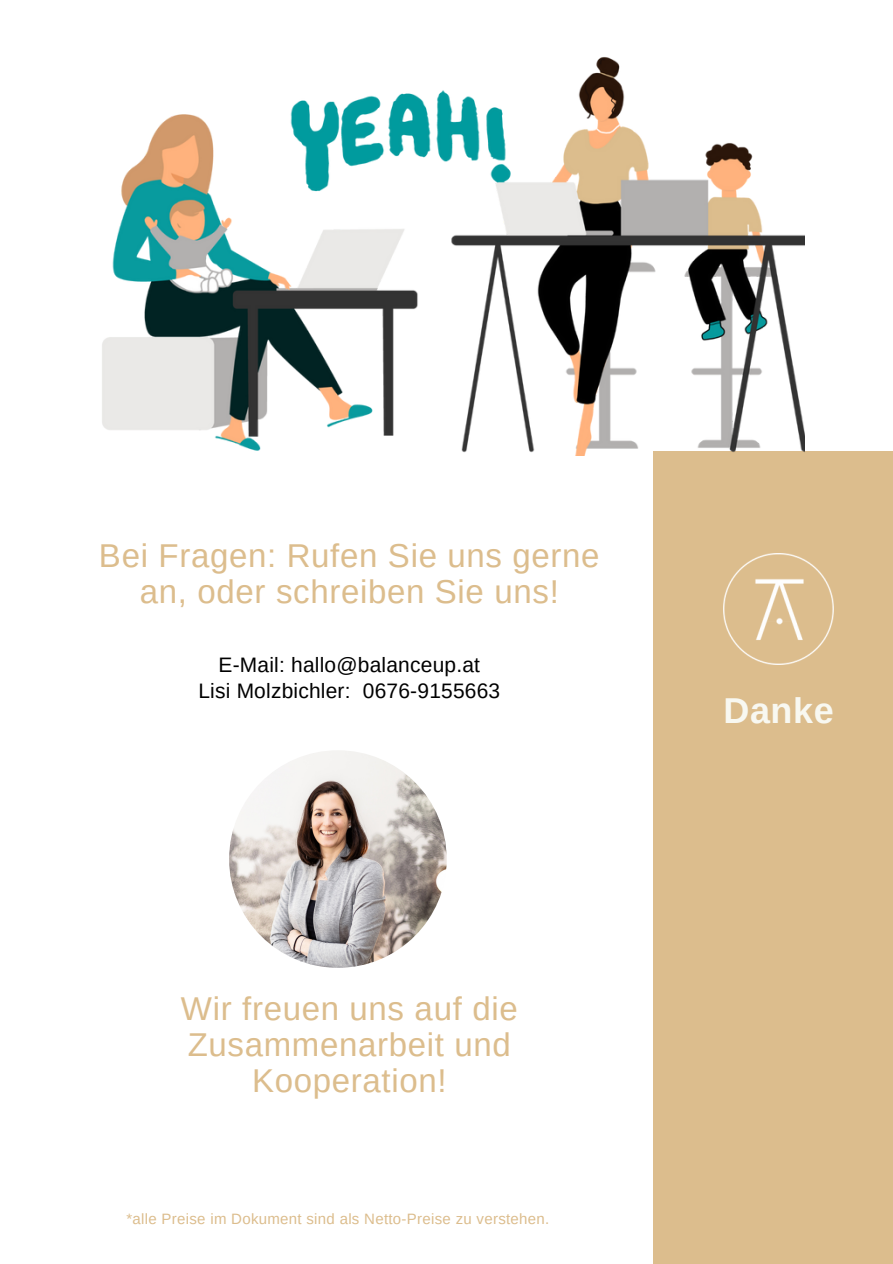
<style>
.page{position:relative;width:893px;height:1264px;background:#fff}
.page>*{position:absolute;margin:0;border:0;box-sizing:border-box;transform-origin:0 0}
.t1{font:700 36px "Arimo";letter-spacing:.015em;color:#f8f8f1}
.t2{font:33px/36px "Arimo";letter-spacing:.02em;color:#dcbd8d;text-align:center}
.t3{font:21px/25.8px "Arimo";letter-spacing:.01em;color:#000;text-align:center}
.t4{font:15px "Arimo";letter-spacing:.02em;color:#dcbd8d}
</style>
<div class="page">
<div style="left:653px;top:451px;width:239px;height:812px;background:#dcbd8d"></div>
<img style="left:102px;top:57px;width:702px;height:399px">
<img style="left:229px;top:750px;width:217px;height:217px;border-radius:50%">
<img style="left:723px;top:554px;width:110px;height:110px">
<p class="t2" style="left:99px;top:537px;width:502px">Bei Fragen: Rufen Sie uns gerne an, oder schreiben Sie uns!</p>
<p class="t3" style="left:198px;top:652px;width:303px">E-Mail: hallo@balanceup.at<br>Lisi Molzbichler: 0676-9155663</p>
<p class="t2" style="left:181px;top:990px;width:338px">Wir freuen uns auf die<br>Zusammenarbeit und<br>Kooperation!</p>
<p class="t4" style="left:126px;top:1209px;width:424px">*alle Preise im Dokument sind als Netto-Preise zu verstehen.</p>
<p class="t1" style="left:723px;top:690px;width:112px">Danke</p>
</div>
